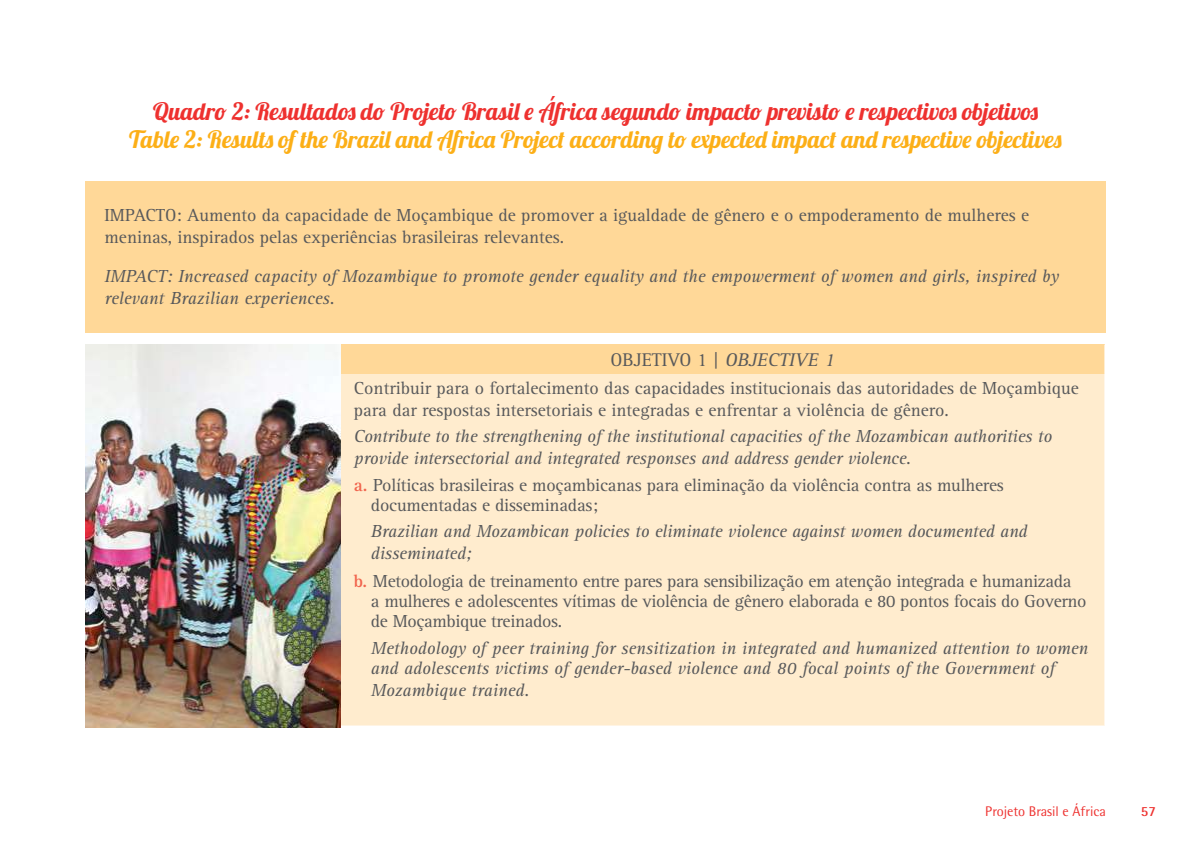
<style>
.page{position:relative;width:1191px;height:851px;background:#fff}
.page>*{position:absolute;margin:0;border:0;box-sizing:border-box;transform-origin:0 0}
.t1{font:24px "Lobster 1.4";color:#fcaf17}
.t2{font:24px "Lobster 1.4";color:#ee312f}
.t3{font:19px "Rotis Serif 56 Italic";color:#58595b}
.t4{font:18px/22px "Rotis Serif 56 Italic";color:#58595b}
.t5{font:18px/22px "Rotis Serif 55";color:#58595b}
.t6{font:18px/20px "Rotis Serif 55";letter-spacing:-.02em;color:#58595b}
.t7{font:14px "Rotis Semi Sans 55";color:#ee312f}
.t8{font:14px "Rotis Semi Sans 65 Bold";color:#ee312f}
.s1{font-family:"Rotis Serif 55"}
.s2{font-family:"Rotis Serif 65 Bold";color:#f1644d}
</style>
<div class="page">
<div style="left:340px;top:344px;width:765px;height:30px;background:#ffd898"></div>
<div style="left:340px;top:374px;width:765px;height:352px;background:#ffecce"></div>
<hr style="left:1104px;top:374px;width:2px;height:351px;background:#fff">
<hr style="left:340px;top:725px;width:766px;height:2px;background:#fff">
<hr style="left:1104px;top:344px;width:2px;height:30px;background:#fff">
<img style="left:85px;top:344px;width:255px;height:383px">
<div style="left:85px;top:181px;width:1021px;height:152px;background:#ffd898"></div>
<h1 class="t2" style="left:153px;top:96px;width:887px">Quadro 2: Resultados do Projeto Brasil e África segundo impacto previsto e respectivos objetivos</h1>
<h1 class="t1" style="left:129px;top:124px;width:934px">Table 2: Results of the Brazil and Africa Project according to expected impact and respective objectives</h1>
<p class="t5" style="left:105px;top:204px;width:926px;text-indent:72px">: Aumento da capacidade de Moçambique de promover a igualdade de gênero e o empoderamento de mulheres e meninas, inspirados pelas experiências brasileiras relevantes.</p>
<p class="t4" style="left:105px;top:265px;width:19px">Impact</p>
<p class="t5" style="left:105px;top:204px;width:18px">Impacto</p>
<p class="t4" style="left:105px;top:265px;width:955px;text-indent:62px">: Increased capacity of Mozambique to promote gender equality and the empowerment of women and girls, inspired by relevant Brazilian experiences.</p>
<p class="t3" style="left:610px;top:349px;width:226px"><span class="s1">OBJETIVO 1</span> | OBJECTIVE 1</p>
<p class="t5" style="left:354px;top:377px;width:726px">Contribuir para o fortalecimento das capacidades institucionais das autoridades de Moçambique para dar respostas intersetoriais e integradas e enfrentar a violência de gênero.</p>
<p class="t4" style="left:354px;top:425px;width:699px">Contribute to the strengthening of the institutional capacities of the Mozambican authorities to provide intersectorial and integrated responses and address gender violence.</p>
<p class="t5" style="left:371px;top:475px;width:634px;line-height:20px;text-indent:-17px"><span class="s2">a.</span> Políticas brasileiras e moçambicanas para eliminação da violência contra as mulheres documentadas e disseminadas;</p>
<p class="t4" style="left:371px;top:520px;width:658px">Brazilian and Mozambican policies to eliminate violence against women documented and disseminated;</p>
<p class="t6" style="left:371px;top:571px;width:717px;text-indent:-17px"><span class="s2">b.</span> Metodologia de treinamento entre pares para sensibilização em atenção integrada e humanizada<br>a mulheres e adolescentes vítimas de violência de gênero elaborada e 80 pontos focais do Governo de Moçambique treinados.</p>
<p class="t4" style="left:371px;top:639px;width:718px;line-height:20px">Methodology of peer training for sensitization in integrated and humanized attention to women and adolescents victims of gender-based violence and 80 focal points of the Government of</p>
<p class="t4" style="left:371px;top:680px;width:160px">Mozambique trained.</p>
<p class="t7" style="left:985px;top:803px;width:122px">Projeto Brasil e África</p>
<p class="t8" style="left:1141px;top:802px;width:17px">57</p>
</div>
